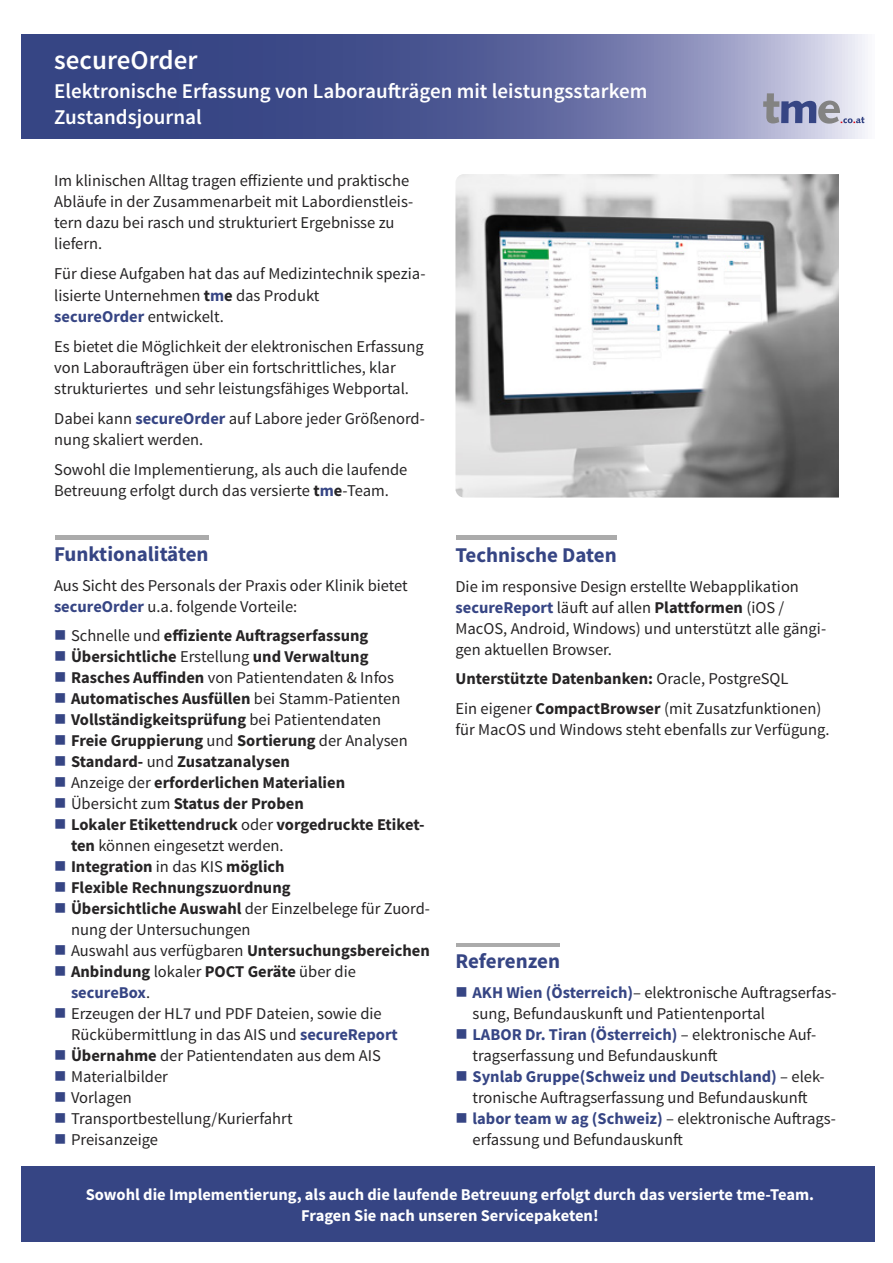
<style>
.page{position:relative;width:893px;height:1263px;background:#fff}
.page>*{position:absolute;margin:0;border:0;box-sizing:border-box;transform-origin:0 0}
.t1{font:600 27px "Source Sans Pro";color:#fff}
.t2{font:600 21px/25.2px "Source Sans Pro";color:#fff}
.t3{font:700 21px "Source Sans Pro";color:#364584}
.t4{font:16.5px/21px "Source Sans Pro";color:#262425}
.t5{font:700 16.5px/21px "Source Sans Pro";color:#fff;text-align:center}
.s1{font-weight:700}
.s2{font-weight:700;color:#364584}
</style>
<div class="page">
<img style="left:455px;top:174px;width:384px;height:323px">
<div style="left:21px;top:1166px;width:853px;height:76px;background:#364584"></div>
<hr style="left:55px;top:536px;width:153px;height:4px;background:#ababab">
<hr style="left:456px;top:536px;width:161px;height:4px;background:#ababab">
<hr style="left:456px;top:943px;width:104px;height:4px;background:#ababab">
<svg style="left:21px;top:34px;width:844px;height:104px;background:#5e689e"></svg>
<svg style="left:763px;top:93px;width:101px;height:31px;background:#a7aac1"></svg>
<h1 class="t1" style="left:54px;top:43px;width:145px">secureOrder</h1>
<p class="t2" style="left:54px;top:79px;width:595px">Elektronische Erfassung von Laboraufträgen mit leistungsstarkem<br>Zustandsjournal</p>
<p class="t4" style="left:54px;top:171px;width:361px">Im klinischen Alltag tragen effiziente und praktische Abläufe in der Zusammenarbeit mit Labordienstleis&shy;tern dazu bei rasch und strukturiert Ergebnisse zu liefern.</p>
<p class="t4" style="left:54px;top:264px;width:373px">Für diese Aufgaben hat das auf Medizintechnik spezia&shy;lisierte Unternehmen <span class="s1">t</span><span class="s2">m</span><span class="s1">e</span> das Produkt<br><span class="s2">secureOrder</span> entwickelt.</p>
<p class="t4" style="left:54px;top:336px;width:371px">Es bietet die Möglichkeit der elektronischen Erfassung von Laboraufträgen über ein fortschrittliches, klar strukturiertes und sehr leistungsfähiges Webportal.</p>
<p class="t4" style="left:54px;top:408px;width:372px">Dabei kann <span class="s2">secureOrder</span> auf Labore jeder Größenord&shy;nung skaliert werden.</p>
<p class="t4" style="left:54px;top:459px;width:355px">Sowohl die Implementierung, als auch die laufende<br>Betreuung erfolgt durch das versierte <span class="s1">t</span><span class="s2">m</span><span class="s1">e</span>-Team.</p>
<p class="t3" style="left:54px;top:540px;width:156px">Funktionalitäten</p>
<p class="t4" style="left:54px;top:575px;width:355px">Aus Sicht des Personals der Praxis oder Klinik bietet <span class="s2">secureOrder</span> u.a. folgende Vorteile:</p>
<p class="t4" style="left:71px;top:625px;width:361px">Schnelle und <span class="s1">effiziente Auftragserfassung Übersichtliche</span> Erstellung <span class="s1">und Verwaltung Rasches Auffinden</span> von Patientendaten &amp; Infos <span class="s1">Automatisches Ausfüllen</span> bei Stamm-Patienten <span class="s1">Vollständigkeitsprüfung</span> bei Patientendaten<br><span class="s1">Freie Gruppierung</span> und <span class="s1">Sortierung</span> der Analysen <span class="s1">Standard-</span> und <span class="s1">Zusatzanalysen<br></span>Anzeige der <span class="s1">erforderlichen Materialien<br></span>Übersicht zum <span class="s1">Status der Proben<br>Lokaler Etikettendruck</span> oder <span class="s1">vorgedruckte Etiket&shy;ten</span> können eingesetzt werden.<br><span class="s1">Integration</span> in das KIS <span class="s1">möglich<br>Flexible Rechnungszuordnung<br>Übersichtliche Auswahl</span> der Einzelbelege für Zuord&shy;nung der Untersuchungen<br>Auswahl aus verfügbaren <span class="s1">Untersuchungsbereichen Anbindung</span> lokaler <span class="s1">POCT Geräte</span> über die <span class="s2">secureBox</span>.<br>Erzeugen der HL7 und PDF Dateien, sowie die Rückübermittlung in das AIS und <span class="s2">secureReport </span><span class="s1">Übernahme</span> der Patientendaten aus dem AIS Materialbilder<br>Vorlagen<br>Transportbestellung/Kurierfahrt<br>Preisanzeige</p>
<p class="t3" style="left:455px;top:541px;width:163px">Technische Daten</p>
<p class="t4" style="left:455px;top:576px;width:372px">Die im responsive Design erstellte Webapplikation <span class="s2">secureReport</span> läuft auf allen <span class="s1">Plattformen</span> (iOS / MacOS, Android, Windows) und unterstützt alle gängi&shy;gen aktuellen Browser.</p>
<p class="t4" style="left:455px;top:664px;width:368px;line-height:30px"><span class="s1">Unterstützte Datenbanken:</span> Oracle, PostgreSQL<br>Ein eigener <span class="s1">CompactBrowser</span> (mit Zusatzfunktionen)</p>
<p class="t4" style="left:455px;top:719px;width:376px">für MacOS und Windows steht ebenfalls zur Verfügung.</p>
<p class="t3" style="left:455px;top:947px;width:106px">Referenzen</p>
<p class="t4" style="left:472px;top:982px;width:366px"><span class="s2">AKH Wien (Österreich)</span>– elektronische Auftragserfas&shy;sung, Befundauskunft und Patientenportal<br><span class="s2">LABOR Dr. Tiran (Österreich)</span> – elektronische Auf&shy;tragserfassung und Befundauskunft<br><span class="s2">Synlab Gruppe(Schweiz und Deutschland)</span> – elek&shy;tronische Auftragserfassung und Befundauskunft <span class="s2">labor team w ag (Schweiz)</span> – elektronische Auftrags&shy;erfassung und Befundauskunft</p>
<p class="t5" style="left:86px;top:1183px;width:730px">Sowohl die Implementierung, als auch die laufende Betreuung erfolgt durch das versierte tme-Team.<br>Fragen Sie nach unseren Servicepaketen!</p>
</div>
